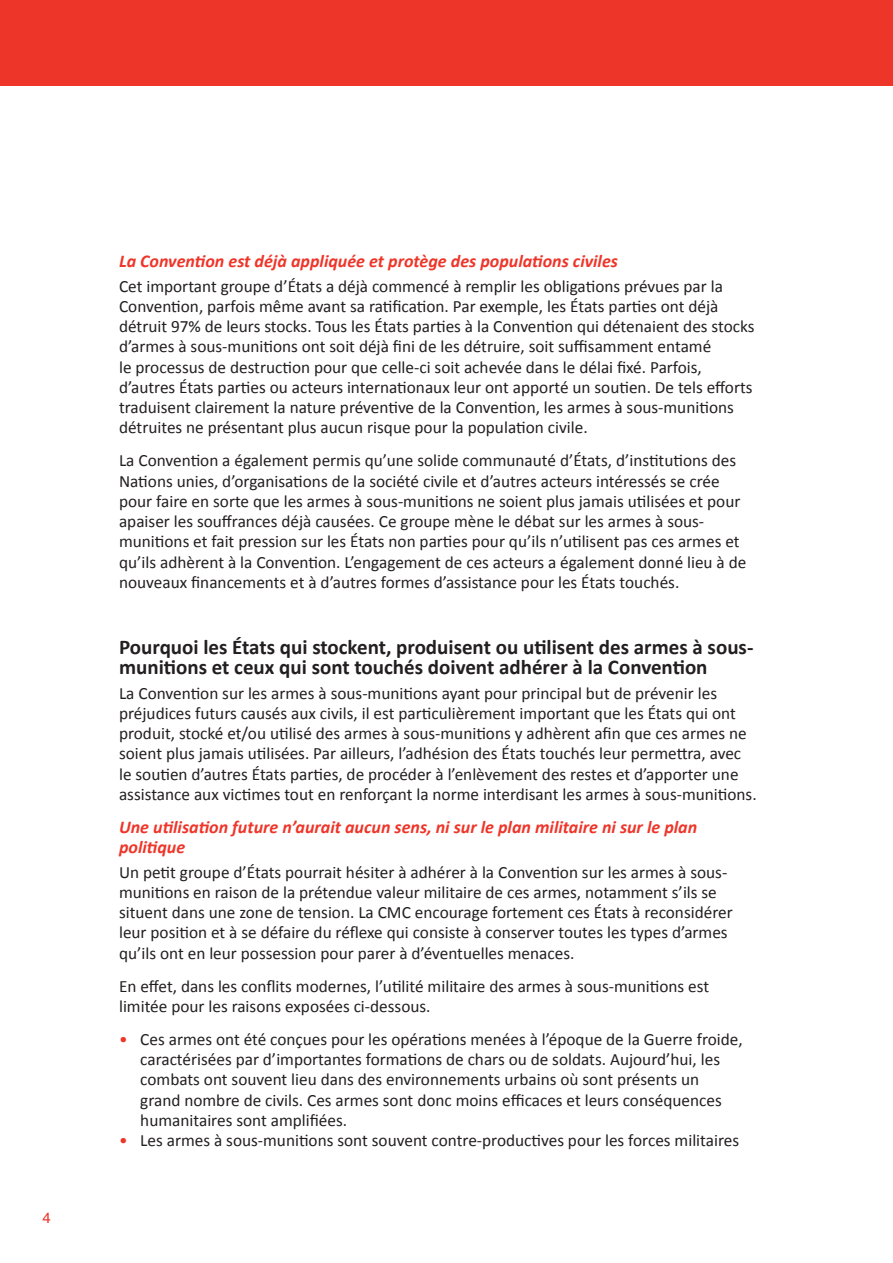
<style>
.page{position:relative;width:893px;height:1263px;background:#fff}
.page>*{position:absolute;margin:0;border:0;box-sizing:border-box;transform-origin:0 0}
.BLACK_SUB_B{font:700 21px/20.2px "Calibri";color:#231f20}
.RED_SUB_C{font:italic 700 18px/20.2px "Calibri";color:#ee3529}
.BODY_A{font:17.25px/20.2px "Calibri";color:#231f20}
.t1{font:15px "Helvetica";color:#ee3529}
.s1{color:#ee3529}
</style>
<div class="page">
<div style="left:0;top:0;width:893px;height:85px;background:#ee3529"></div>
<p class="t1" style="left:43px;top:1206px;width:10px">4</p>
<p class="RED_SUB_C" style="left:119px;top:251px;width:500px">La Convention est déjà appliquée et protège des populations civiles</p>
<p class="BODY_A" style="left:119px;top:276px;width:637px">Cet important groupe d’États a déjà commencé à remplir les obligations prévues par la Convention, parfois même avant sa ratification. Par exemple, les États parties ont déjà détruit 97% de leurs stocks. Tous les États parties à la Convention qui détenaient des stocks d’armes à sous-munitions ont soit déjà fini de les détruire, soit suffisamment entamé<br>le processus de destruction pour que celle-ci soit achevée dans le délai fixé. Parfois, d’autres États parties ou acteurs internationaux leur ont apporté un soutien. De tels efforts traduisent clairement la nature préventive de la Convention, les armes à sous-munitions détruites ne présentant plus aucun risque pour la population civile.</p>
<p class="BODY_A" style="left:119px;top:451px;width:629px">La Convention a également permis qu’une solide communauté d’États, d’institutions des Nations unies, d’organisations de la société civile et d’autres acteurs intéressés se crée pour faire en sorte que les armes à sous-munitions ne soient plus jamais utilisées et pour apaiser les souffrances déjà causées. Ce groupe mène le débat sur les armes à sous&shy;munitions et fait pression sur les États non parties pour qu’ils n’utilisent pas ces armes et qu’ils adhèrent à la Convention. L’engagement de ces acteurs a également donné lieu à de nouveaux financements et à d’autres formes d’assistance pour les États touchés.</p>
<p class="BLACK_SUB_B" style="left:119px;top:637px;width:636px">Pourquoi les États qui stockent, produisent ou utilisent des armes à sous&shy;munitions et ceux qui sont touchés doivent adhérer à la Convention</p>
<p class="BODY_A" style="left:119px;top:683px;width:639px">La Convention sur les armes à sous-munitions ayant pour principal but de prévenir les préjudices futurs causés aux civils, il est particulièrement important que les États qui ont produit, stocké et/ou utilisé des armes à sous-munitions y adhèrent afin que ces armes ne soient plus jamais utilisées. Par ailleurs, l’adhésion des États touchés leur permettra, avec le soutien d’autres États parties, de procéder à l’enlèvement des restes et d’apporter une assistance aux victimes tout en renforçant la norme interdisant les armes à sous-munitions.</p>
<p class="RED_SUB_C" style="left:119px;top:817px;width:580px">Une utilisation future n’aurait aucun sens, ni sur le plan militaire ni sur le plan politique</p>
<p class="BODY_A" style="left:119px;top:862px;width:615px">Un petit groupe d’États pourrait hésiter à adhérer à la Convention sur les armes à sous&shy;munitions en raison de la prétendue valeur militaire de ces armes, notamment s’ils se situent dans une zone de tension. La CMC encourage fortement ces États à reconsidérer leur position et à se défaire du réflexe qui consiste à conserver toutes les types d’armes qu’ils ont en leur possession pour parer à d’éventuelles menaces.</p>
<p class="BODY_A" style="left:119px;top:976px;width:592px">En effet, dans les conflits modernes, l’utilité militaire des armes à sous-munitions est limitée pour les raisons exposées ci-dessous.</p>
<p class="BODY_A" style="left:140px;top:1029px;width:604px;text-indent:-21px"><span class="s1">•</span> Ces armes ont été conçues pour les opérations menées à l’époque de la Guerre froide, caractérisées par d’importantes formations de chars ou de soldats. Aujourd’hui, les combats ont souvent lieu dans des environnements urbains où sont présents un grand nombre de civils. Ces armes sont donc moins efficaces et leurs conséquences humanitaires sont amplifiées.</p>
<p class="BODY_A" style="left:119px;top:1130px;width:622px"><span class="s1">•</span> Les armes à sous-munitions sont souvent contre-productives pour les forces militaires</p>
</div>
